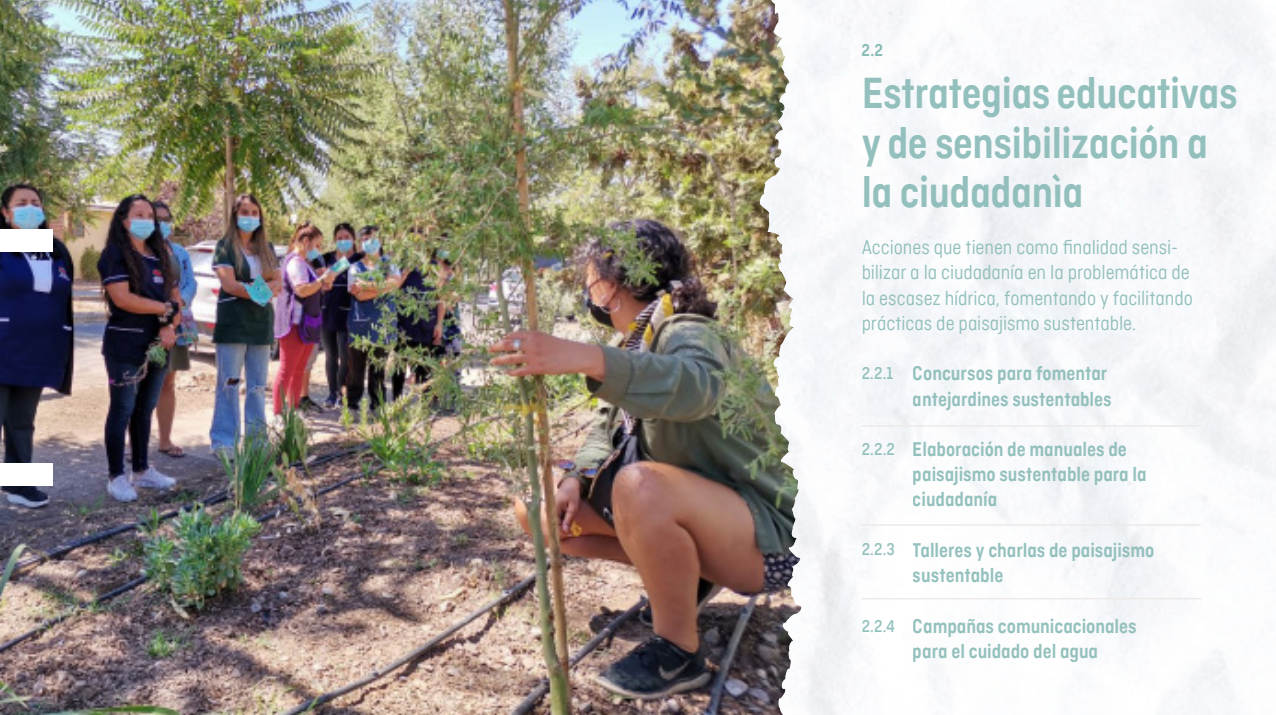
<style>
.page{position:relative;width:1276px;height:715px;background:#fff}
.page>*{position:absolute;margin:0;border:0;box-sizing:border-box;transform-origin:0 0}
.t1{font:600 46.05px/49.3px "Ciutadella";letter-spacing:-.01em;color:#88bab6;scale:.9 1}
.t2{font:600 21px/25.2px "Ciutadella";letter-spacing:-.005em;color:#88bab6;scale:.9 1}
.t3{font:21px/25.2px "Ciutadella";letter-spacing:-.005em;color:#88bab6;scale:.9 1}
.t4{font:500 18px "Ciutadella";color:#88bab6;scale:.9 1}
.t5{font:600 18px "Ciutadella";color:#88bab6;scale:.9 1}
</style>
<div class="page">
<img style="left:0;top:0;width:748px;height:714px">
<img style="left:757px;top:0;width:519px;height:714px">
<hr style="left:861px;top:597px;width:339px;height:2px;background:#edeae9">
<hr style="left:861px;top:524px;width:339px;height:1px;background:#edeae9">
<hr style="left:861px;top:425px;width:339px;height:1px;background:#edeae9">
<div style="left:0;top:229px;width:53px;height:23px;background:#fff"></div>
<div style="left:0;top:463px;width:53px;height:22px;background:#fff"></div>
<p class="t5" style="left:861px;top:40px;width:25px">2.2</p>
<h1 class="t1" style="left:861px;top:68px;width:419px">Estrategias educativas y de sensibilización a la ciudadanìa</h1>
<p class="t3" style="left:861px;top:234px;width:369px">Acciones que tienen como finalidad sensi&shy;bilizar a la ciudadanía en la problemática de la escasez hídrica, fomentando y facilitando prácticas de paisajismo sustentable.</p>
<p class="t2" style="left:912px;top:360px;width:223px">Concursos para fomentar antejardines sustentables</p>
<p class="t2" style="left:912px;top:436px;width:262px">Elaboración de manuales de paisajismo sustentable para la ciudadanía</p>
<p class="t2" style="left:912px;top:537px;width:270px">Talleres y charlas de paisajismo sustentable</p>
<p class="t2" style="left:912px;top:612px;width:250px">Campañas comunicacionales para el cuidado del agua</p>
<p class="t4" style="left:861px;top:363px;width:37px">2.2.1</p>
<p class="t4" style="left:861px;top:439px;width:39px">2.2.2</p>
<p class="t4" style="left:861px;top:539px;width:38px">2.2.3</p>
<p class="t4" style="left:861px;top:615px;width:39px">2.2.4</p>
</div>
